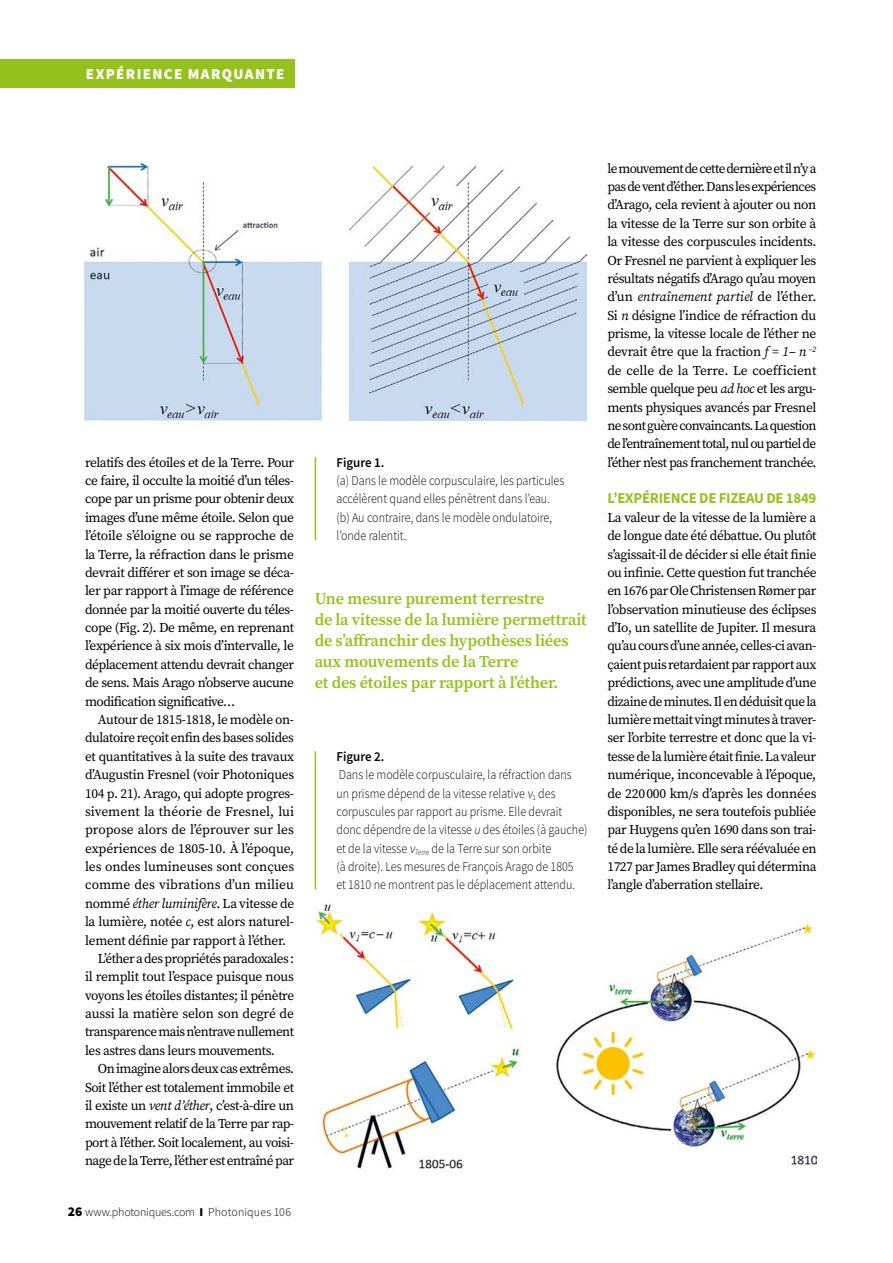
<style>
.page{position:relative;width:893px;height:1263px;background:#fff}
.page>*{position:absolute;margin:0;border:0;box-sizing:border-box;transform-origin:0 0}
.t1{font:600 16.5px/21px "Source Serif Pro";letter-spacing:-.01em;color:#95c11f}
.t2{font:700 15px "Source Sans Pro";letter-spacing:-.02em;color:#95c11f}
.t3{font:900 15px "Source Sans Pro";letter-spacing:.09em;color:#fff}
.t4{font:13.5px/18.3px "Source Serif Pro";letter-spacing:-.03em;color:#000;text-align:justify}
.t5{font:300 13.5px/18.3px "Source Sans Pro";color:#000;scale:.89 1}
.t6{font:13.5px "Source Serif Pro";color:#000}
.t7{font:13.5px "Source Serif Pro";letter-spacing:-.005em;color:#000}
.t8{font:13.5px "Source Serif Pro";letter-spacing:-.01em;color:#000}
.t9{font:13.5px "Source Serif Pro";letter-spacing:.005em;color:#000}
.t10{font:600 13.5px "Source Sans Pro";color:#000;scale:.96 1}
.t11{font:300 12px "Source Sans Pro";color:#000}
.s1{font-style:italic}
.s2{font-weight:900;font-size:13.5px}
.s3{font-weight:900}
</style>
<div class="page">
<div style="left:0;top:60px;width:294px;height:28px;background:#95c11f"></div>
<hr style="left:315px;top:457px;width:1px;height:83px;background:#95c11f">
<hr style="left:315px;top:751px;width:1px;height:138px;background:#95c11f">
<img style="left:83px;top:161px;width:504px;height:260px">
<img style="left:315px;top:904px;width:501px;height:268px">
<p class="t3" style="left:86px;top:64px;width:200px">EXPÉRIENCE MARQUANTE</p>
<p class="t4" style="left:85px;top:453px;width:211px">relatifs des étoiles et de la Terre. Pour ce faire, il occulte la moitié d’un téles&shy;cope par un prisme pour obtenir deux images d’une même étoile. Selon que l’étoile s’éloigne ou se rapproche de la Terre, la réfraction dans le prisme devrait différer et son image se déca&shy;ler par rapport à l’image de référence donnée par la moitié ouverte du téles&shy;cope (Fig. 2). De même, en reprenant l’expérience à six mois d’intervalle, le déplacement attendu devrait changer de sens. Mais Arago n’observe aucune modification significative…</p>
<p class="t4" style="left:98px;top:710px;width:198px">Autour de 1815-1818, le modèle on-</p>
<p class="t4" style="left:85px;top:729px;width:210px">dulatoire reçoit enfin des bases solides</p>
<p class="t4" style="left:85px;top:747px;width:211px">et quantitatives à la suite des travaux</p>
<p class="t4" style="left:85px;top:765px;width:211px">d’Augustin Fresnel (voir Photoniques</p>
<p class="t4" style="left:85px;top:784px;width:211px">104 p. 21). Arago, qui adopte progres-</p>
<p class="t6" style="left:85px;top:802px;width:211px">sivement la théorie de Fresnel, lui</p>
<p class="t6" style="left:85px;top:821px;width:210px">propose alors de l’éprouver sur les</p>
<p class="t7" style="left:85px;top:839px;width:211px">expériences de 1805-10. À l’époque,</p>
<p class="t7" style="left:85px;top:857px;width:211px">les ondes lumineuses sont conçues</p>
<p class="t9" style="left:85px;top:876px;width:211px">comme des vibrations d’un milieu</p>
<p class="t4" style="left:85px;top:894px;width:211px">nommé <span class="s1">éther luminifère</span>. La vitesse de</p>
<p class="t4" style="left:85px;top:912px;width:211px">la lumière, notée <span class="s1">c</span>, est alors naturel-</p>
<p class="t4" style="left:85px;top:931px;width:203px">lement définie par rapport à l’éther.</p>
<p class="t4" style="left:98px;top:949px;width:198px">L’éther a des propriétés paradoxales:</p>
<p class="t4" style="left:85px;top:968px;width:210px">il remplit tout l’espace puisque nous</p>
<p class="t4" style="left:85px;top:986px;width:211px">voyons les étoiles distantes; il pénètre</p>
<p class="t8" style="left:85px;top:1004px;width:210px">aussi la matière selon son degré de</p>
<p class="t4" style="left:85px;top:1023px;width:210px">transparence mais n’entrave nullement</p>
<p class="t4" style="left:85px;top:1041px;width:191px">les astres dans leurs mouvements.</p>
<p class="t4" style="left:98px;top:1059px;width:198px">On imagine alors deux cas extrêmes.</p>
<p class="t4" style="left:85px;top:1078px;width:210px">Soit l’éther est totalement immobile et</p>
<p class="t4" style="left:85px;top:1096px;width:211px">il existe un <span class="s1">vent d’éther</span>, c’est-à-dire un</p>
<p class="t4" style="left:85px;top:1115px;width:211px">mouvement relatif de la Terre par rap-</p>
<p class="t4" style="left:85px;top:1133px;width:211px">port à l’éther. Soit localement, au voisi-</p>
<p class="t4" style="left:85px;top:1151px;width:211px">nage de la Terre, l’éther est entraîné par</p>
<p class="t11" style="left:68px;top:1205px;width:225px"><span class="s2">26</span> www.photoniques.com <span class="s3">I</span> Photoniques 106</p>
<p class="t10" style="left:336px;top:453px;width:52px">Figure 1.</p>
<p class="t5" style="left:336px;top:471px;width:257px">(a) Dans le modèle corpusculaire, les particules accélèrent quand elles pénètrent dans l’eau. (b) Au contraire, dans le modèle ondulatoire, l’onde ralentit.</p>
<p class="t1" style="left:315px;top:588px;width:274px">Une mesure purement terrestre<br>de la vitesse de la lumière permettrait de s’affranchir des hypothèses liées aux mouvements de la Terre<br>et des étoiles par rapport à l’éther.</p>
<p class="t10" style="left:336px;top:747px;width:52px">Figure 2.</p>
<p class="t5" style="left:336px;top:765px;width:284px">Dans le modèle corpusculaire, la réfraction dans<br>un prisme dépend de la vitesse relative ν<sub>1</sub> des corpuscules par rapport au prisme. Elle devrait donc dépendre de la vitesse <span class="s1">u</span> des étoiles (à gauche) et de la vitesse ν<sub>Terre</sub> de la Terre sur son orbite<br>(à droite). Les mesures de François Arago de 1805<br>et 1810 ne montrent pas le déplacement attendu.</p>
<p class="t4" style="left:607px;top:159px;width:211px">le mouvement de cette dernière et il n’y a pas de vent d’éther. Dans les expériences d’Arago, cela revient à ajouter ou non la vitesse de la Terre sur son orbite à la vitesse des corpuscules incidents.<br>Or Fresnel ne parvient à expliquer les résultats négatifs d’Arago qu’au moyen d’un <span class="s1">entraînement partiel</span> de l’éther.<br>Si <span class="s1">n</span> désigne l’indice de réfraction du prisme, la vitesse locale de l’éther ne devrait être que la fraction <span class="s1">f = 1– n</span> <sup>–2 </sup>de celle de la Terre. Le coefficient semble quelque peu <span class="s1">ad hoc</span> et les argu&shy;ments physiques avancés par Fresnel ne sont guère convaincants. La question de l’entraînement total, nul ou partiel de l’éther n’est pas franchement tranchée.</p>
<p class="t2" style="left:607px;top:488px;width:211px">L’EXPÉRIENCE DE FIZEAU DE 1849</p>
<p class="t4" style="left:607px;top:508px;width:211px">La valeur de la vitesse de la lumière a de longue date été débattue. Ou plutôt s’agissait-il de décider si elle était finie ou infinie. Cette question fut tranchée en 1676 par Ole Christensen Rømer par l’observation minutieuse des éclipses d’Io, un satellite de Jupiter. Il mesura qu’au cours d’une année, celles-ci avan&shy;çaient puis retardaient par rapport aux prédictions, avec une amplitude d’une dizaine de minutes. Il en déduisit que la lumière mettait vingt minutes à traver&shy;ser l’orbite terrestre et donc que la vi&shy;tesse de la lumière était finie. La valeur numérique, inconcevable à l’époque, de 220000 km/s d’après les données disponibles, ne sera toutefois publiée par Huygens qu’en 1690 dans son trai&shy;té de la lumière. Elle sera réévaluée en 1727 par James Bradley qui détermina l’angle d’aberration stellaire.</p>
</div>
